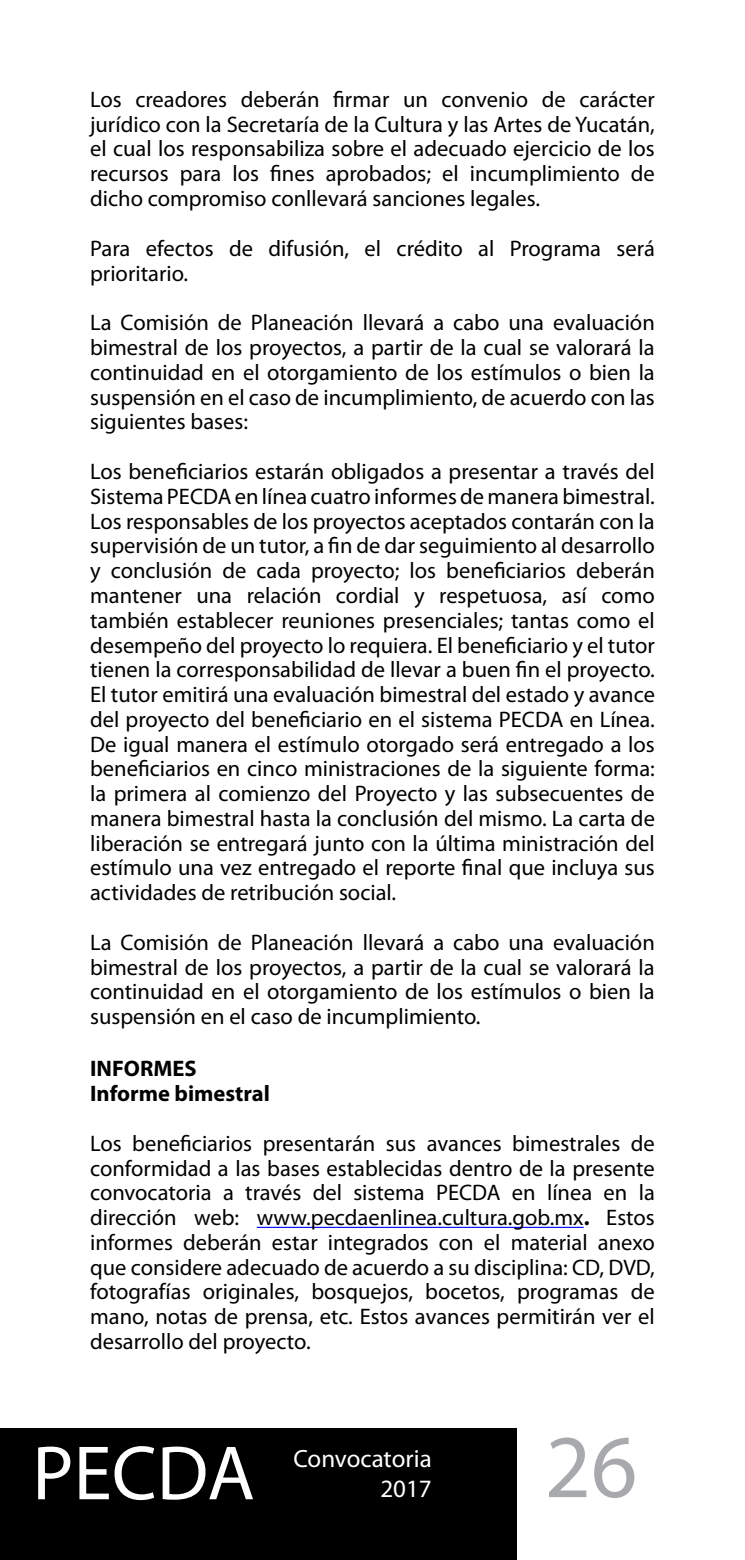
<style>
.page{position:relative;width:745px;height:1560px;background:#fff}
.page>*{position:absolute;margin:0;border:0;box-sizing:border-box;transform-origin:0 0}
.t1{font:90px "Myriad Pro";color:#a7a9ac}
.t2{font:77.5px "Myriad Pro";color:#fff}
.t3{font:25px "Myriad Pro";color:#fff}
.t4{font:22.5px/24.8px "Myriad Pro";color:#000;text-align:justify}
.t5{font:700 22.5px/24.8px "Myriad Pro";color:#000}
.s1{font-weight:700}
</style>
<div class="page">
<div style="left:0;top:1428px;width:516px;height:131px;background:#000"></div>
<hr style="left:256px;top:1226px;width:327px;height:1px;background:#00f">
<p class="t4" style="left:90px;top:87px;width:566px">Los creadores deberán firmar un convenio de carácter jurídico con la Secretaría de la Cultura y las Artes de Yucatán, el cual los responsabiliza sobre el adecuado ejercicio de los recursos para los fines aprobados; el incumplimiento de dicho compromiso conllevará sanciones legales.</p>
<p class="t4" style="left:90px;top:235px;width:566px">Para efectos de difusión, el crédito al Programa será prioritario.</p>
<p class="t4" style="left:90px;top:310px;width:566px">La Comisión de Planeación llevará a cabo una evaluación bimestral de los proyectos, a partir de la cual se valorará la continuidad en el otorgamiento de los estímulos o bien la suspensión en el caso de incumplimiento, de acuerdo con las siguientes bases:</p>
<p class="t4" style="left:90px;top:459px;width:566px">Los beneficiarios estarán obligados a presentar a través del Sistema PECDA en línea cuatro informes de manera bimestral.<br>Los responsables de los proyectos aceptados contarán con la supervisión de un tutor, a fin de dar seguimiento al desarrollo y conclusión de cada proyecto; los beneficiarios deberán mantener una relación cordial y respetuosa, así como también establecer reuniones presenciales; tantas como el desempeño del proyecto lo requiera. El beneficiario y el tutor tienen la corresponsabilidad de llevar a buen fin el proyecto.<br>El tutor emitirá una evaluación bimestral del estado y avance del proyecto del beneficiario en el sistema PECDA en Línea.<br>De igual manera el estímulo otorgado será entregado a los beneficiarios en cinco ministraciones de la siguiente forma: la primera al comienzo del Proyecto y las subsecuentes de manera bimestral hasta la conclusión del mismo. La carta de liberación se entregará junto con la última ministración del estímulo una vez entregado el reporte final que incluya sus actividades de retribución social.</p>
<p class="t4" style="left:90px;top:929px;width:566px">La Comisión de Planeación llevará a cabo una evaluación bimestral de los proyectos, a partir de la cual se valorará la continuidad en el otorgamiento de los estímulos o bien la suspensión en el caso de incumplimiento.</p>
<p class="t5" style="left:90px;top:1055px;width:181px">IN FORMES<br>Informe bimestral</p>
<p class="t4" style="left:90px;top:1130px;width:566px">Los beneficiarios presentarán sus avances bimestrales de conformidad a las bases establecidas dentro de la presente convocatoria a través del sistema PECDA en línea en la dirección web: www.pecdaenlinea.cultura.gob.mx<span class="s1">.</span> Estos informes deberán estar integrados con el material anexo que considere adecuado de acuerdo a su disciplina: CD, DVD, fotografías originales, bosquejos, bocetos, programas de mano, notas de prensa, etc. Estos avances permitirán ver el desarrollo del proyecto.</p>
<h2 class="t2" style="left:32px;top:1425px;width:224px">PECDA</h2>
<p class="t3" style="left:293px;top:1443px;width:140px">Convocatoria</p>
<p class="t3" style="left:380px;top:1473px;width:53px">2017</p>
<h1 class="t1" style="left:544px;top:1410px;width:94px">26</h1>
</div>
